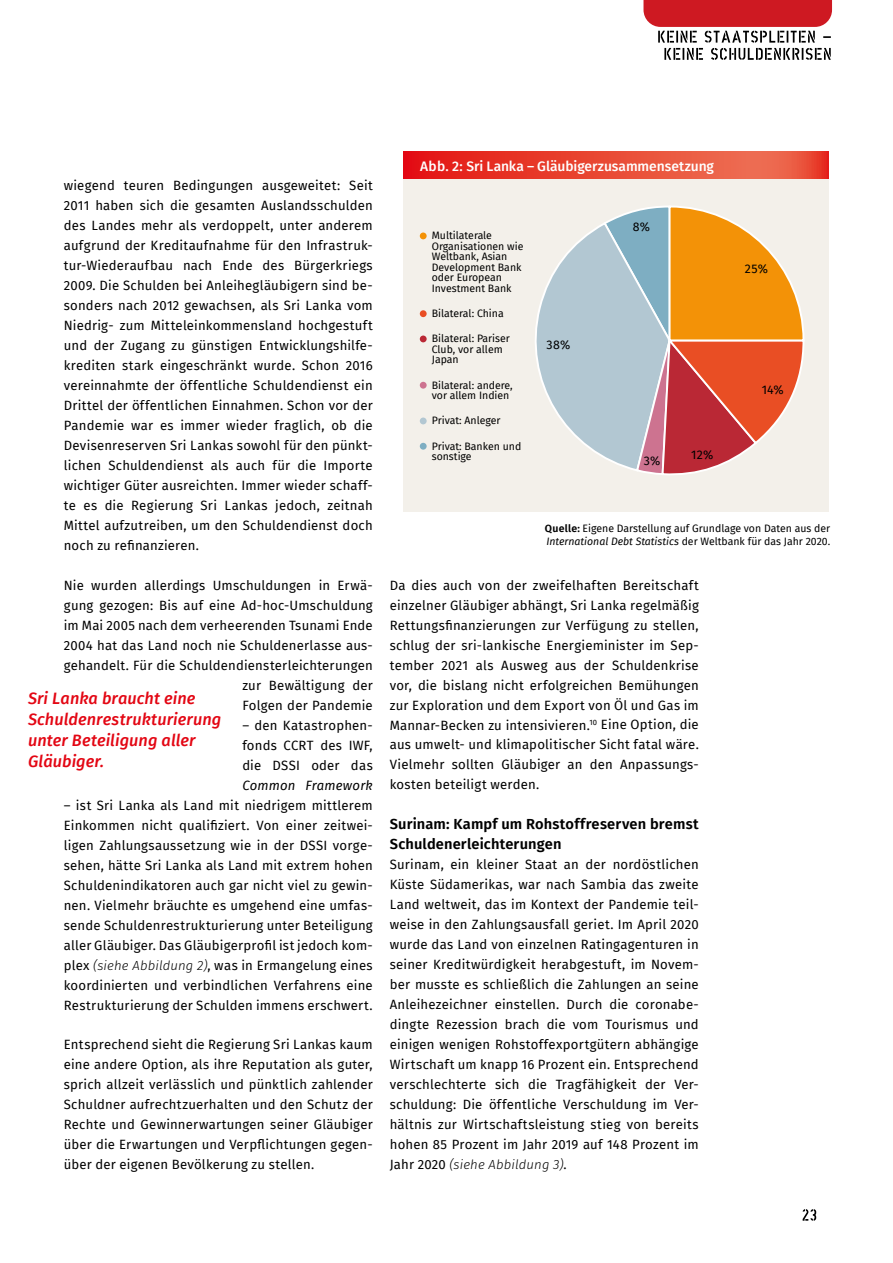
<style>
.page{position:relative;width:893px;height:1263px;background:#fff}
.page>*{position:absolute;margin:0;border:0;box-sizing:border-box;transform-origin:0 0}
.t1{font:italic 500 16.5px/21px "Fira Sans";letter-spacing:.005em;color:#e30613}
.t2{font:600 14.7px/20px "Fira Sans";letter-spacing:.01em;color:#000}
.t3{font:500 13.8px "Fira Sans";letter-spacing:-.005em;color:#fff}
.t4{font:13.2px/20px "Fira Sans";letter-spacing:.015em;color:#000;text-align:justify}
.t5{font:italic 13.2px "Fira Sans";letter-spacing:.015em;color:#000}
.t6{font:12.3px "Fira Sans";letter-spacing:.015em;color:#000}
.t7{font:10.5px/10.5px "Fira Sans";color:#000}
.s1{font-weight:300;font-style:italic}
.s2{font-weight:600}
.s3{font-style:italic}
</style>
<div class="page">
<svg style="left:803px;top:1209px;width:13px;height:12px"></svg>
<svg style="left:403px;top:152px;width:425px;height:28px;background:#e84b39"></svg>
<div style="left:403px;top:180px;width:425px;height:332px;background:#f3f0ea"></div>
<svg style="left:535px;top:205px;width:270px;height:270px"></svg>
<div style="left:420px;top:232px;width:7px;height:7px;background:#f39207;border-radius:50%"></div>
<div style="left:420px;top:310px;width:7px;height:7px;background:#e94e24;border-radius:50%"></div>
<div style="left:420px;top:335px;width:7px;height:7px;background:#ba2835;border-radius:50%"></div>
<div style="left:420px;top:382px;width:7px;height:7px;background:#cd7390;border-radius:50%"></div>
<div style="left:420px;top:418px;width:7px;height:6px;background:#b2c7d2;border-radius:50%"></div>
<div style="left:420px;top:443px;width:7px;height:7px;background:#7eaec2;border-radius:50%"></div>
<svg style="left:643px;top:0;width:189px;height:60px"></svg>
<p class="t4" style="left:64px;top:175px;width:310px">wiegend teuren Bedingungen ausgeweitet: Seit 2011 haben sich die gesamten Auslandsschulden des Landes mehr als verdoppelt, unter anderem aufgrund der Kreditaufnahme für den Infrastruk&shy;tur-Wiederaufbau nach Ende des Bürgerkriegs 2009. Die Schulden bei Anleihegläubigern sind be&shy;sonders nach 2012 gewachsen, als Sri Lanka vom Niedrig- zum Mitteleinkommensland hochgestuft und der Zugang zu günstigen Entwicklungshilfe&shy;krediten stark eingeschränkt wurde. Schon 2016 vereinnahmte der öffentliche Schuldendienst ein Drittel der öffentlichen Einnahmen. Schon vor der Pandemie war es immer wieder fraglich, ob die Devisenreserven Sri Lankas sowohl für den pünkt&shy;lichen Schuldendienst als auch für die Importe wichtiger Güter ausreichten. Immer wieder schaff&shy;te es die Regierung Sri Lankas jedoch, zeitnah Mittel aufzutreiben, um den Schuldendienst doch noch zu refinanzieren.</p>
<p class="t4" style="left:64px;top:575px;width:310px;text-align:right">Nie wurden allerdings Umschuldungen in Erwä&shy;gung gezogen: Bis auf eine Ad-hoc-Umschuldung im Mai 2005 nach dem verheerenden Tsunami Ende 2004 hat das Land noch nie Schuldenerlasse aus&shy;gehandelt. Für die Schuldendiensterleichterungen zur Bewältigung der<br>Folgen der Pandemie</p>
<p class="t4" style="left:242px;top:715px;width:132px">– den Katastrophen&shy;fonds CCRT des IWF, die DSSI oder das</p>
<p class="t5" style="left:242px;top:775px;width:132px">Common Framework</p>
<p class="t4" style="left:64px;top:795px;width:310px">– ist Sri Lanka als Land mit niedrigem mittlerem Einkommen nicht qualifiziert. Von einer zeitwei&shy;ligen Zahlungsaussetzung wie in der DSSI vorge&shy;sehen, hätte Sri Lanka als Land mit extrem hohen Schuldenindikatoren auch gar nicht viel zu gewin&shy;nen. Vielmehr bräuchte es umgehend eine umfas&shy;sende Schuldenrestrukturierung unter Beteiligung aller Gläubiger. Das Gläubigerprofil ist jedoch kom&shy;plex <span class="s1">(siehe Abbildung 2)</span>, was in Ermangelung eines koordinierten und verbindlichen Verfahrens eine Restrukturierung der Schulden immens erschwert.</p>
<p class="t4" style="left:64px;top:1034px;width:310px">Entsprechend sieht die Regierung Sri Lankas kaum eine andere Option, als ihre Reputation als guter, sprich allzeit verlässlich und pünktlich zahlender Schuldner aufrechtzuerhalten und den Schutz der Rechte und Gewinnerwartungen seiner Gläubiger über die Erwartungen und Verpflichtungen gegen&shy;über der eigenen Bevölkerung zu stellen.</p>
<p class="t1" style="left:28px;top:687px;width:195px">Sri Lanka braucht eine<br>Schuldenrestrukturierung unter Beteiligung aller<br>Gläubiger.</p>
<p class="t3" style="left:420px;top:155px;width:295px">Abb. 2: Sri Lanka – Gläubigerzusammensetzung</p>
<p class="t6" style="left:633px;top:218px;width:19px">8%</p>
<p class="t7" style="left:432px;top:230px;width:93px">Multilaterale<br>Organisationen wie<br>Weltbank, Asian<br>Development Bank oder European<br>Investment Bank</p>
<p class="t7" style="left:432px;top:308px;width:73px">Bilateral: China</p>
<p class="t7" style="left:432px;top:333px;width:80px">Bilateral: Pariser<br>Club, vor allem<br>Japan</p>
<p class="t7" style="left:432px;top:379px;width:82px">Bilateral: andere, vor allem Indien</p>
<p class="t7" style="left:432px;top:415px;width:70px">Privat: Anleger</p>
<p class="t7" style="left:432px;top:440px;width:91px">Privat: Banken und sonstige</p>
<p class="t6" style="left:691px;top:446px;width:23px">12%</p>
<p class="t6" style="left:547px;top:335px;width:25px">38%</p>
<p class="t6" style="left:644px;top:451px;width:18px">3%</p>
<p class="t6" style="left:745px;top:259px;width:25px">25%</p>
<p class="t6" style="left:762px;top:381px;width:23px">14%</p>
<p class="t7" style="left:545px;top:521px;width:287px;line-height:13.5px"><span class="s2">Quelle:</span> Eigene Darstellung auf Grundlage von Daten aus der<br><span class="s3">International Debt Statistics</span> der Weltbank für das Jahr 2020.</p>
<p class="t4" style="left:390px;top:575px;width:310px">Da dies auch von der zweifelhaften Bereitschaft einzelner Gläubiger abhängt, Sri Lanka regelmäßig Rettungsfinanzierungen zur Verfügung zu stellen, schlug der sri-lankische Energieminister im Sep&shy;tember 2021 als Ausweg aus der Schuldenkrise vor, die bislang nicht erfolgreichen Bemühungen zur Exploration und dem Export von Öl und Gas im Mannar-Becken zu intensivieren.<sup>10</sup> Eine Option, die aus umwelt- und klimapolitischer Sicht fatal wäre.<br>Vielmehr sollten Gläubiger an den Anpassungs&shy;kosten beteiligt werden.</p>
<p class="t2" style="left:390px;top:813px;width:310px">Surinam: Kampf um Rohstoffreserven bremst<br>Schuldenerleichterungen</p>
<p class="t4" style="left:390px;top:854px;width:311px">Surinam, ein kleiner Staat an der nordöstlichen Küste Südamerikas, war nach Sambia das zweite Land weltweit, das im Kontext der Pandemie teil&shy;weise in den Zahlungsausfall geriet. Im April 2020 wurde das Land von einzelnen Ratingagenturen in seiner Kreditwürdigkeit herabgestuft, im Novem&shy;ber musste es schließlich die Zahlungen an seine Anleihezeichner einstellen. Durch die coronabe&shy;dingte Rezession brach die vom Tourismus und einigen wenigen Rohstoffexportgütern abhängige Wirtschaft um knapp 16 Prozent ein. Entsprechend verschlechterte sich die Tragfähigkeit der Ver&shy;schuldung: Die öffentliche Verschuldung im Ver&shy;hältnis zur Wirtschaftsleistung stieg von bereits hohen 85 Prozent im Jahr 2019 auf 148 Prozent im Jahr 2020 <span class="s1">(siehe Abbildung 3)</span>.</p>
</div>
